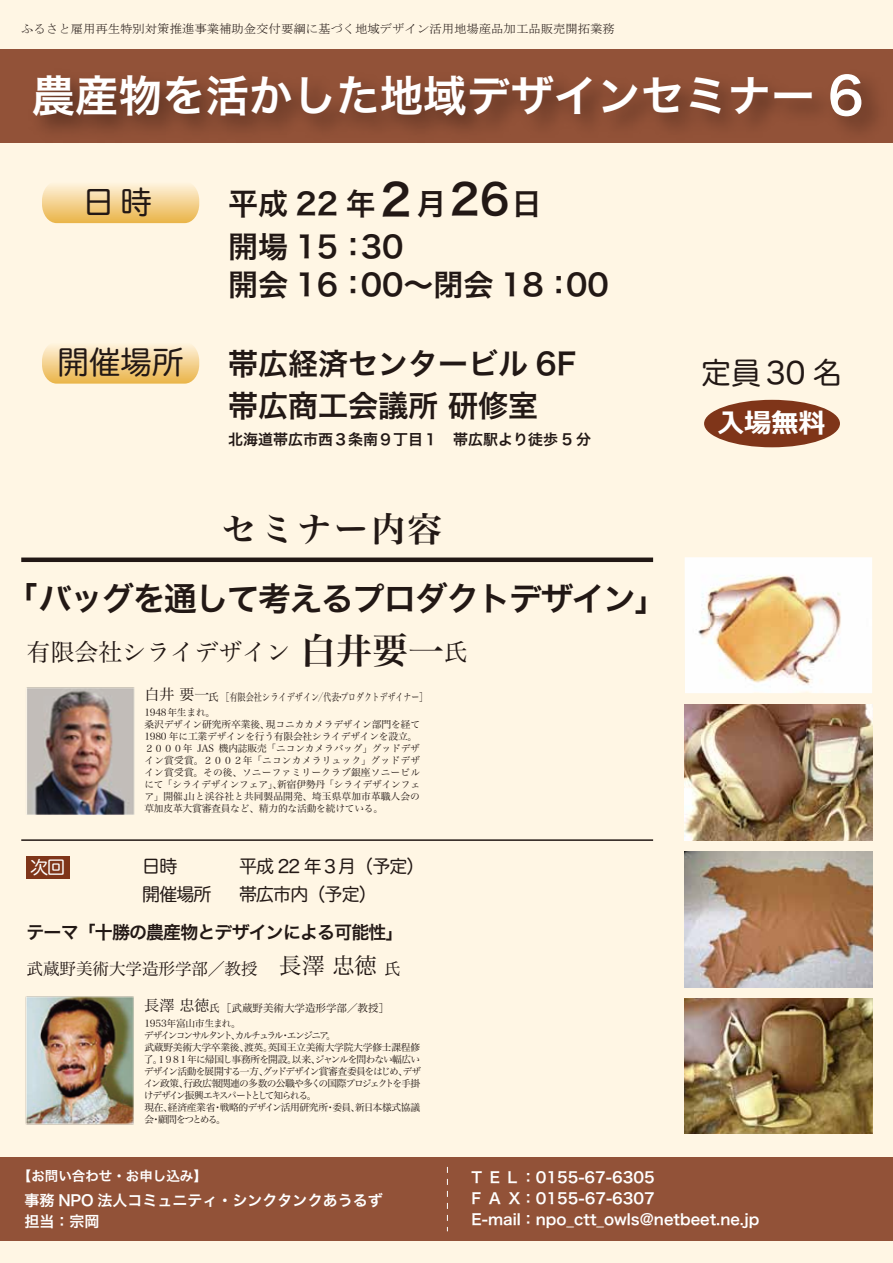
<style>
.page{position:relative;width:893px;height:1263px;background:#fff6e4}
.page>*{position:absolute;margin:0;border:0;box-sizing:border-box;transform-origin:0 0}
.t1{font:43.5px "Hira Kaku Pro N W6";color:#fff}
.t2{font:34.5px "Hira Min Pro N W6";letter-spacing:.08em;color:#221815}
.t3{font:33px "Hira Kaku Pro W6";letter-spacing:-.05em;color:#221815}
.t4{font:31.5px "Hira Maru Pro N W4";color:#221815}
.t5{font:30px/42.8px "Hira Kaku Pro N W6";color:#221815}
.t6{font:30px "Hira Maru Pro W4";color:#221815}
.t7{font:700 27px "Meiryo";color:#fff}
.t8{font:24px "Hira Min Pro W3";color:#221815}
.t9{font:18px/28px "Hira Maru Pro N W4";letter-spacing:-.05em;color:#221815}
.t10{font:18px "Hira Kaku Pro N W6";letter-spacing:-.05em;color:#221815}
.t11{font:18px "Hira Maru Pro N W4";color:#fff}
.t12{font:16.5px "Hira Min Pro W3";color:#221815}
.t13{font:15px/21px "Hira Kaku Pro N W6";color:#fff}
.t14{font:15px "Hira Kaku Pro N W6";color:#221815}
.t15{font:13.5px "Hira Kaku Pro N W6";color:#fff}
.t16{font:12px "MS Mincho";color:#221815}
.t17{font:10.5px "Hira Min Pro N W3";color:#221815}
.t18{font:9.75px/12px "Hira Min Pro N W3";letter-spacing:-.02em;color:#221815}
.t19{font:9.75px/12px "Hira Min Pro N W3";letter-spacing:-.085em;color:#221815}
.s1{font-size:51px}
.s2{font-size:43.5px}
.s3{font-size:42px}
.s4{font-family:"Hira Min Pro N W6";font-size:36px}
.s5{font-size:15px}
.s6{font-size:22.5px}
</style>
<div class="page">
<div style="left:26px;top:856px;width:44px;height:23px;background:#7f3519"></div>
<div style="left:0;top:1157px;width:893px;height:83px;background:#925238"></div>
<svg style="left:0;top:49px;width:893px;height:94px;background:#894c34"></svg>
<img style="left:685px;top:557px;width:187px;height:136px">
<img style="left:685px;top:998px;width:187px;height:136px">
<img style="left:685px;top:851px;width:187px;height:136px">
<img style="left:685px;top:704px;width:187px;height:136px">
<img style="left:26px;top:687px;width:109px;height:128px">
<svg style="left:447px;top:1167px;width:1px;height:64px"></svg>
<svg style="left:42px;top:184px;width:157px;height:39px;background:#f4d393"></svg>
<svg style="left:42px;top:345px;width:157px;height:39px;background:#f4d393"></svg>
<div style="left:704px;top:400px;width:136px;height:47px;background:#7f3519;border-radius:50%"></div>
<div style="left:21px;top:557px;width:632px;height:5px;background:#221815"></div>
<hr style="left:21px;top:839px;width:632px;height:2px;background:#221815">
<img style="left:25px;top:996px;width:109px;height:129px">
<p class="t16" style="left:21px;top:23px;width:595px">ふるさと雇用再生特別対策推進事業補助金交付要綱に基づく地域デザイン活用地場産品加工品販売開拓業務</p>
<h1 class="t1" style="left:32px;top:56px;width:834px">農産物を活かした地域デザインセミナー <span class="s1">6</span></h1>
<h3 class="t4" style="left:83px;top:175px;width:71px">日時</h3>
<h3 class="t4" style="left:58px;top:335px;width:127px">開催場所</h3>
<h3 class="t5" style="left:228px;top:181px;width:315px">平成 22 年<span class="s2">2</span>月<span class="s3">26</span>日開場 15：30</h3>
<h3 class="t5" style="left:228px;top:262px;width:382px">開会 16：00～閉会 18：00</h3>
<h3 class="t5" style="left:228px;top:342px;width:350px;line-height:42px">帯広経済センタービル 6F帯広商工会議所 研修室</h3>
<h3 class="t6" style="left:701px;top:346px;width:143px">定員 30 名</h3>
<h3 class="t7" style="left:718px;top:407px;width:109px">入場無料</h3>
<h3 class="t14" style="left:228px;top:426px;width:365px">北海道帯広市西３条南９丁目１　帯広駅より徒歩 5 分</h3>
<h2 class="t2" style="left:223px;top:498px;width:221px">セミナー内容</h2>
<h3 class="t3" style="left:5px;top:569px;width:664px">「バッグを通して考えるプロダクトデザイン」</h3>
<h3 class="t8" style="left:27px;top:632px;width:443px">有限会社シライデザイン<span class="s4">白井要一</span>氏</h3>
<p class="t17" style="left:144px;top:688px;width:284px"><span class="s5">白井 要一</span>氏 ［有限会社シライデザイン／代表・プロダクトデザイナー］</p>
<h3 class="t11" style="left:30px;top:851px;width:37px">次回</h3>
<p class="t18" style="left:144px;top:705px;width:277px">1948年生まれ。<br>桑沢デザイン研究所卒業後、現コニカカメラデザイン部門を経て<br>1980 年に工業デザインを行う有限会社シライデザインを設立。<br>２０００年 JAS 機内誌販売「ニコンカメラバッグ」グッドデザイン賞受賞。２００２年「ニコンカメラリュック」グッドデザイン賞受賞。その後、ソニーファミリークラブ銀座ソニービルにて「シライデザインフェア」、新宿伊勢丹「シライデザインフェア」開催、山と渓谷社と共同製品開発、埼玉県草加市革職人会の草加皮革大賞審査員など、精力的な活動を続けている。</p>
<h3 class="t9" style="left:142px;top:851px;width:71px">日時<br>開催場所</h3>
<h3 class="t9" style="left:239px;top:851px;width:187px">平成 22 年３月（予定）帯広市内（予定）</h3>
<h3 class="t10" style="left:27px;top:915px;width:379px">テーマ「十勝の農産物とデザインによる可能性」</h3>
<h3 class="t12" style="left:27px;top:954px;width:376px">武蔵野美術大学造形学部／教授 <span class="s6">長澤 忠徳</span>氏</h3>
<p class="t17" style="left:144px;top:999px;width:246px"><span class="s5">長澤 忠徳</span>氏 ［武蔵野美術大学造形学部／教授］</p>
<p class="t19" style="left:144px;top:1016px;width:279px">1953年富山市生まれ。<br>デザインコンサルタント、カルチュラル・エンジニア。<br>武蔵野美術大学卒業後、渡英。英国王立美術大学院大学修士課程修了。１９８１年に帰国し事務所を開設。以来、ジャンルを問わない幅広いデザイン活動を展開する一方、グッドデザイン賞審査委員をはじめ、デザイン政策、行政広報関連の多数の公職や多くの国際プロジェクトを手掛けデザイン振興エキスパートとして知られる。<br>現在、経済産業省・戦略的デザイン活用研究所・委員、新日本様式協議会・顧問をつとめる。</p>
<h3 class="t15" style="left:18px;top:1163px;width:190px">【お問い合わせ・お申し込み】</h3>
<h3 class="t13" style="left:25px;top:1189px;width:360px">事務 NPO 法人コミュニティ・シンクタンクあうるず担当：宗岡</h3>
<h3 class="t13" style="left:472px;top:1166px;width:289px">T E L ：0155-67-6305　　<br>F A X：0155-67-6307<br>E-mail：npo_ctt_owls@netbeet.ne.jp</h3>
</div>
